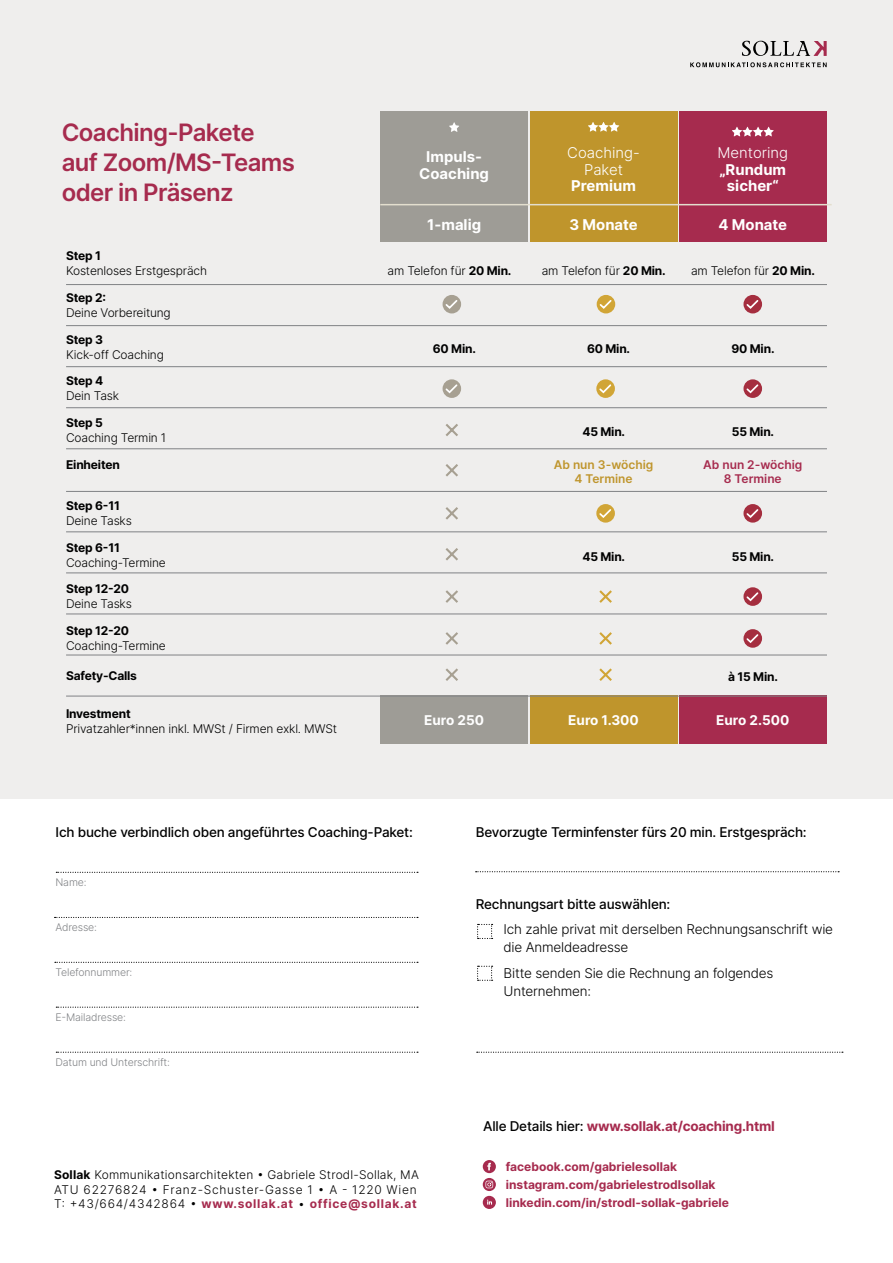
<style>
.page{position:relative;width:893px;height:1263px;background:#fff}
.page>*{position:absolute;margin:0;border:0;box-sizing:border-box;transform-origin:0 0}
.t1{font:600 24px/30px "Inter";letter-spacing:-.025em;color:#a62b4e}
.t2{font:700 14.85px/16.5px "Inter";color:#fff;text-align:center}
.t3{font:300 14.85px/16.5px "Inter";color:#fff;text-align:center}
.t4{font:500 13.5px "Inter";letter-spacing:-.015em;color:#000}
.t5{font:300 13.5px/18px "Inter";letter-spacing:-.015em;color:#000}
.t6{font:700 13.5px "Inter";letter-spacing:-.015em;color:#a62b4e}
.t7{font:700 13.5px "Inter";color:#fff}
.t8{font:300 12px "Inter";letter-spacing:-.015em;color:#000}
.t9{font:300 12px/14.4px "Inter";letter-spacing:.015em;color:#000}
.t10{font:700 12px "Inter";letter-spacing:-.015em;color:#000}
.t11{font:700 12px/18px "Inter";color:#a62b4e}
.t12{font:600 12px/14.4px "Inter";color:#bf952c;text-align:center}
.t13{font:600 12px/14.4px "Inter";color:#a62b4e;text-align:center}
.t14{font:300 10.5px "Inter";letter-spacing:-.015em;color:#808285}
.s1{font-weight:700}
.s2{font-weight:500;color:#000}
.s3{font-weight:700;color:#a62b4e}
</style>
<div class="page">
<div style="left:0;top:0;width:893px;height:799px;background:#efeeed"></div>
<div style="left:380px;top:696px;width:148px;height:48px;background:#9e9c96"></div>
<div style="left:530px;top:696px;width:147px;height:48px;background:#bf952c"></div>
<div style="left:679px;top:696px;width:148px;height:48px;background:#a62b4e"></div>
<div style="left:380px;top:111px;width:148px;height:130px;background:#9e9c96"></div>
<div style="left:530px;top:111px;width:147px;height:130px;background:#bf952c"></div>
<div style="left:679px;top:111px;width:148px;height:130px;background:#a62b4e"></div>
<svg style="left:56px;top:872px;width:362px;height:1px"></svg>
<svg style="left:55px;top:917px;width:363px;height:1px"></svg>
<svg style="left:476px;top:871px;width:363px;height:1px"></svg>
<svg style="left:55px;top:962px;width:363px;height:1px"></svg>
<svg style="left:56px;top:1006px;width:362px;height:2px"></svg>
<svg style="left:56px;top:1052px;width:362px;height:1px"></svg>
<svg style="left:477px;top:1052px;width:366px;height:1px"></svg>
<svg style="left:477px;top:924px;width:16px;height:15px"></svg>
<svg style="left:477px;top:966px;width:16px;height:15px"></svg>
<hr style="left:66px;top:284px;width:761px;height:1px;background:#808285">
<hr style="left:66px;top:325px;width:761px;height:1px;background:#808285">
<hr style="left:66px;top:366px;width:761px;height:1px;background:#808285">
<hr style="left:66px;top:407px;width:761px;height:1px;background:#808285">
<hr style="left:66px;top:448px;width:761px;height:1px;background:#808285">
<hr style="left:66px;top:491px;width:761px;height:1px;background:#808285">
<hr style="left:66px;top:531px;width:761px;height:1px;background:#808285">
<hr style="left:66px;top:572px;width:761px;height:1px;background:#808285">
<hr style="left:66px;top:614px;width:761px;height:1px;background:#808285">
<hr style="left:66px;top:655px;width:761px;height:1px;background:#808285">
<hr style="left:66px;top:696px;width:761px;height:1px;background:#808285">
<svg style="left:743px;top:295px;width:19px;height:18px"></svg>
<svg style="left:745px;top:298px;width:15px;height:12px"></svg>
<svg style="left:743px;top:379px;width:19px;height:19px"></svg>
<svg style="left:745px;top:383px;width:15px;height:12px"></svg>
<svg style="left:743px;top:504px;width:19px;height:19px"></svg>
<svg style="left:745px;top:507px;width:15px;height:12px"></svg>
<svg style="left:743px;top:587px;width:19px;height:19px"></svg>
<svg style="left:745px;top:591px;width:15px;height:11px"></svg>
<svg style="left:743px;top:629px;width:19px;height:19px"></svg>
<svg style="left:745px;top:632px;width:15px;height:12px"></svg>
<div style="left:597px;top:295px;width:18px;height:18px;background:#d1a536;border-radius:50%"></div>
<svg style="left:598px;top:298px;width:14px;height:12px"></svg>
<svg style="left:596px;top:379px;width:19px;height:19px"></svg>
<svg style="left:598px;top:383px;width:15px;height:12px"></svg>
<svg style="left:596px;top:504px;width:19px;height:19px"></svg>
<svg style="left:598px;top:507px;width:15px;height:12px"></svg>
<div style="left:443px;top:295px;width:18px;height:18px;background:#a7a092;border-radius:50%"></div>
<svg style="left:444px;top:298px;width:14px;height:12px"></svg>
<div style="left:443px;top:379px;width:18px;height:19px;background:#a7a092;border-radius:50%"></div>
<svg style="left:444px;top:383px;width:15px;height:12px"></svg>
<svg style="left:732px;top:127px;width:42px;height:9px"></svg>
<svg style="left:588px;top:122px;width:31px;height:10px"></svg>
<svg style="left:449px;top:122px;width:10px;height:10px"></svg>
<svg style="left:599px;top:590px;width:13px;height:13px"></svg>
<svg style="left:599px;top:632px;width:13px;height:13px"></svg>
<svg style="left:599px;top:668px;width:13px;height:13px"></svg>
<svg style="left:445px;top:507px;width:13px;height:13px"></svg>
<svg style="left:445px;top:464px;width:13px;height:13px"></svg>
<svg style="left:445px;top:424px;width:13px;height:12px"></svg>
<svg style="left:445px;top:590px;width:13px;height:13px"></svg>
<svg style="left:445px;top:632px;width:13px;height:13px"></svg>
<svg style="left:445px;top:668px;width:13px;height:13px"></svg>
<svg style="left:445px;top:548px;width:13px;height:13px"></svg>
<hr style="left:380px;top:204px;width:452px;height:1px;background:#e3dece">
<svg style="left:483px;top:1160px;width:13px;height:49px"></svg>
<svg style="left:742px;top:41px;width:85px;height:15px"></svg>
<svg style="left:690px;top:62px;width:137px;height:5px"></svg>
<h1 class="t1" style="left:62px;top:116px;width:235px">Coaching-Pakete auf Zoom/MS-Teams oder in Präsenz</h1>
<p class="t10" style="left:66px;top:247px;width:36px">Step 1</p>
<p class="t8" style="left:66px;top:262px;width:142px">Kostenloses Erstgespräch</p>
<p class="t10" style="left:66px;top:288px;width:42px">Step 2:</p>
<p class="t8" style="left:66px;top:304px;width:106px">Deine Vorbereitung</p>
<p class="t10" style="left:66px;top:330px;width:39px">Step 3</p>
<p class="t8" style="left:66px;top:346px;width:99px">Kick-off Coaching</p>
<p class="t10" style="left:66px;top:372px;width:39px">Step 4</p>
<p class="t8" style="left:66px;top:388px;width:55px">Dein Task</p>
<p class="t10" style="left:66px;top:414px;width:38px">Step 5</p>
<p class="t8" style="left:66px;top:429px;width:102px">Coaching Termin 1</p>
<p class="t10" style="left:66px;top:455px;width:55px">Einheiten</p>
<p class="t10" style="left:66px;top:496px;width:55px">Step 6-11</p>
<p class="t8" style="left:66px;top:512px;width:67px">Deine Tasks</p>
<p class="t10" style="left:66px;top:538px;width:55px">Step 6-11</p>
<p class="t8" style="left:66px;top:554px;width:101px">Coaching-Termine</p>
<p class="t10" style="left:66px;top:580px;width:64px">Step 12-20</p>
<p class="t8" style="left:66px;top:595px;width:67px">Deine Tasks</p>
<p class="t10" style="left:66px;top:622px;width:64px">Step 12-20</p>
<p class="t8" style="left:66px;top:637px;width:101px">Coaching-Termine</p>
<p class="t10" style="left:66px;top:667px;width:72px">Safety-Calls</p>
<p class="t10" style="left:66px;top:704px;width:66px">Investment</p>
<p class="t8" style="left:66px;top:720px;width:273px">Privatzahler*innen inkl. MWSt / Firmen exkl. MWSt</p>
<p class="t2" style="left:419px;top:148px;width:71px">Impuls-<br>Coaching</p>
<p class="t2" style="left:427px;top:216px;width:55px">1-malig</p>
<p class="t3" style="left:567px;top:144px;width:74px">Coaching-<br>Paket</p>
<p class="t2" style="left:571px;top:177px;width:66px">Premium</p>
<p class="t2" style="left:569px;top:216px;width:70px">3 Monate</p>
<p class="t3" style="left:717px;top:144px;width:72px">Mentoring</p>
<p class="t2" style="left:719px;top:160px;width:68px">„Rundum sicher“</p>
<p class="t2" style="left:718px;top:216px;width:70px">4 Monate</p>
<p class="t8" style="left:388px;top:262px;width:125px">am Telefon für <span class="s1">20 Min.</span></p>
<p class="t8" style="left:542px;top:262px;width:125px">am Telefon für <span class="s1">20 Min.</span></p>
<p class="t8" style="left:691px;top:262px;width:125px">am Telefon für <span class="s1">20 Min.</span></p>
<p class="t10" style="left:433px;top:339px;width:45px">60 Min.</p>
<p class="t10" style="left:587px;top:339px;width:45px">60 Min.</p>
<p class="t10" style="left:731px;top:339px;width:45px">90 Min.</p>
<p class="t10" style="left:582px;top:423px;width:44px">45 Min.</p>
<p class="t10" style="left:732px;top:423px;width:44px">55 Min.</p>
<p class="t12" style="left:554px;top:457px;width:101px">Ab nun 3-wöchig<br>4 Termine</p>
<p class="t13" style="left:703px;top:457px;width:101px">Ab nun 2-wöchig<br>8 Termine</p>
<p class="t10" style="left:582px;top:547px;width:44px">45 Min.</p>
<p class="t10" style="left:732px;top:547px;width:44px">55 Min.</p>
<p class="t10" style="left:728px;top:668px;width:51px">à 15 Min.</p>
<p class="t7" style="left:424px;top:710px;width:61px">Euro 250</p>
<p class="t7" style="left:568px;top:710px;width:72px">Euro 1.300</p>
<p class="t7" style="left:716px;top:710px;width:74px">Euro 2.500</p>
<p class="t4" style="left:56px;top:822px;width:359px">Ich buche verbindlich oben angeführtes Coaching-Paket:</p>
<p class="t14" style="left:56px;top:875px;width:33px">Name:</p>
<p class="t14" style="left:56px;top:920px;width:43px">Adresse:</p>
<p class="t14" style="left:56px;top:965px;width:78px">Telefonnummer:</p>
<p class="t14" style="left:56px;top:1010px;width:72px">E-Mailadresse:</p>
<p class="t14" style="left:56px;top:1055px;width:116px">Datum und Unterschrift:</p>
<p class="t4" style="left:476px;top:822px;width:332px">Bevorzugte Terminfenster fürs 20 min. Erstgespräch:</p>
<p class="t4" style="left:476px;top:894px;width:196px">Rechnungsart bitte auswählen:</p>
<p class="t5" style="left:504px;top:920px;width:331px">Ich zahle privat mit derselben Rechnungsanschrift wie die Anmeldeadresse</p>
<p class="t5" style="left:504px;top:964px;width:271px">Bitte senden Sie die Rechnung an folgendes<br>Unternehmen:</p>
<p class="t6" style="left:483px;top:1116px;width:293px"><span class="s2">Alle Details hier:</span> www.sollak.at/coaching.html</p>
<p class="t9" style="left:54px;top:1167px;width:366px"><span class="s1">Sollak</span> Kommunikationsarchitekten • Gabriele Strodl-Sollak, MA<br>ATU 62276824 • Franz-Schuster-Gasse 1 • A - 1220 Wien<br>T: +43/664/4342864 • <span class="s3">www.sollak.at</span> • <span class="s3">office@sollak.at</span></p>
<p class="t11" style="left:506px;top:1157px;width:225px">facebook.com/gabrielesollak instagram.com/gabrielestrodlsollak linkedin.com/in/strodl-sollak-gabriele</p>
</div>
